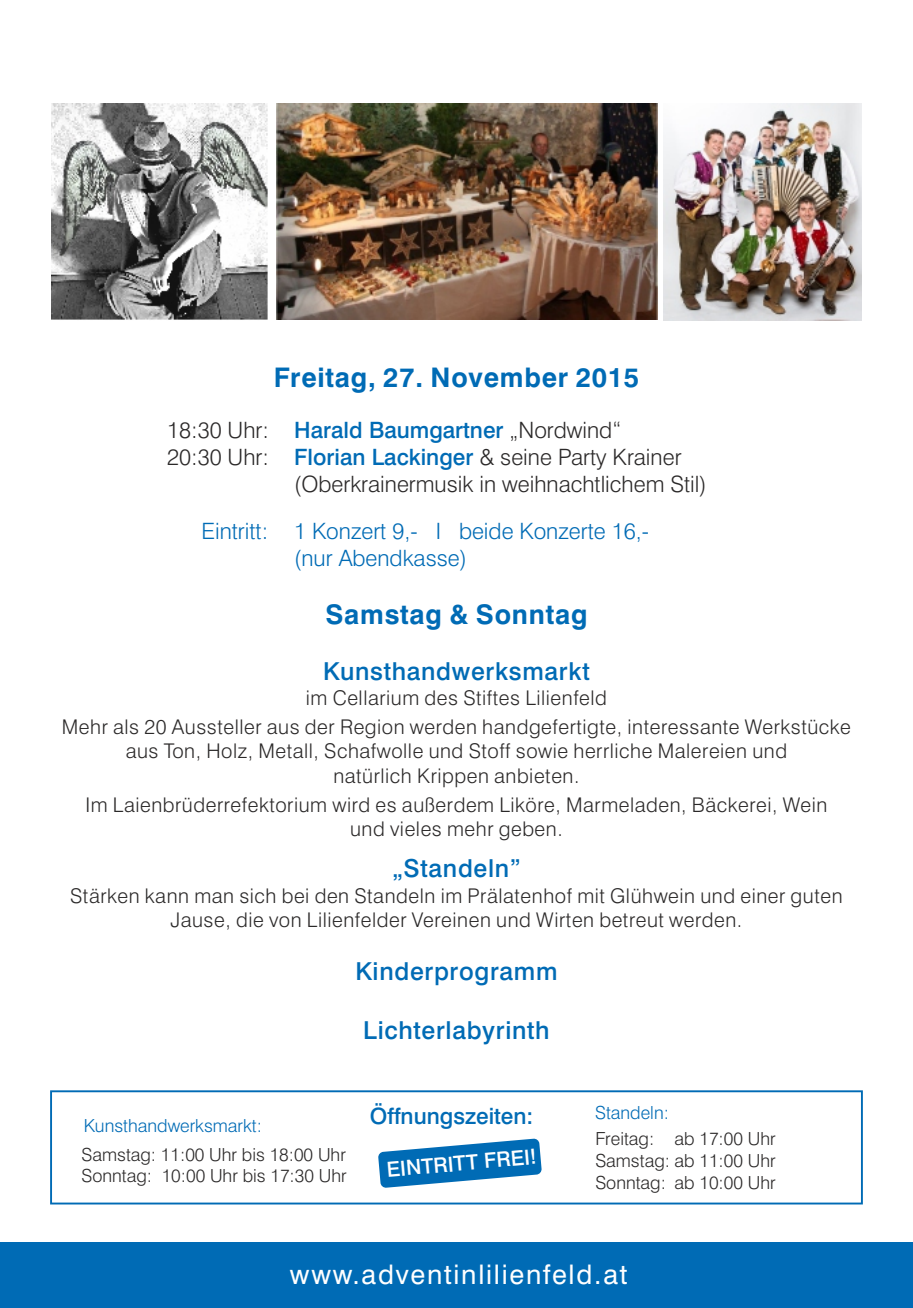
<style>
.page{position:relative;width:913px;height:1308px;background:#fff}
.page>*{position:absolute;margin:0;border:0;box-sizing:border-box;transform-origin:0 0}
.t1{font:700 27px "Swiss 721 BT";letter-spacing:.03em;color:#006bb5}
.t2{font:27px "Swiss 721 BT";letter-spacing:.065em;color:#fff}
.t3{font:500 24.75px "Swiss 721 BT";letter-spacing:.03em;color:#006bb5}
.t4{font:300 22.5px/27px "Swiss 721 BT";color:#2b2929}
.t5{font:300 22.5px/27px "Swiss 721 BT";color:#006bb5}
.t6{font:500 22.5px "Swiss 721 BT";color:#006bb5}
.t7{font:500 20.93px "Swiss 721 BT";color:#fff}
.t8{font:300 20.25px/24.3px "Swiss 721 BT";letter-spacing:.025em;color:#2b2929;text-align:center}
.t9{font:300 18px/21.6px "Swiss 721 BT";color:#2b2929}
.t10{font:300 18px "Swiss 721 BT";color:#006bb5}
.s1{font-weight:300;color:#2b2929}
.s2{font-weight:500;color:#006bb5}
</style>
<div class="page">
<div style="left:0;top:1242px;width:912px;height:65px;background:#006bb5"></div>
<div style="left:50px;top:1090px;width:812px;height:114px;border:2px solid #006bb5"></div>
<img style="left:51px;top:104px;width:216px;height:216px">
<img style="left:663px;top:104px;width:198px;height:216px">
<svg style="left:378px;top:1138px;width:163px;height:49px"></svg>
<img style="left:276px;top:104px;width:381px;height:216px">
<h1 class="t1" style="left:273px;top:367px;width:367px">Freitag, 27. November 2015</h1>
<p class="t4" style="left:167px;top:419px;width:103px">18:30 Uhr:</p>
<p class="t6" style="left:294px;top:421px;width:328px">Harald Baumgartner <span class="s1">„Nordwind“</span></p>
<p class="t4" style="left:167px;top:446px;width:103px">20:30 Uhr:</p>
<p class="t4" style="left:294px;top:446px;width:413px"><span class="s2">Florian Lackinger</span> &amp; seine Party Krainer (Oberkrainermusik in weihnachtlichem Stil)</p>
<p class="t5" style="left:294px;top:519px;width:356px;text-indent:-93px">Eintritt: 1 Konzert 9,- I beide Konzerte 16,- (nur Abendkasse)</p>
<h1 class="t1" style="left:325px;top:603px;width:263px">Samstag &amp; Sonntag</h1>
<p class="t3" style="left:323px;top:660px;width:268px">Kunsthandwerksmarkt</p>
<p class="t8" style="left:62px;top:685px;width:790px;line-height:29px">im Cellarium des Stiftes Lilienfeld<br>Mehr als 20 Aussteller aus der Region werden handgefertigte, interessante Werkstücke</p>
<p class="t8" style="left:126px;top:741px;width:662px">aus Ton, Holz, Metall, Schafwolle und Stoff sowie herrliche Malereien und natürlich Krippen anbieten.</p>
<p class="t8" style="left:85px;top:794px;width:743px">Im Laienbrüderrefektorium wird es außerdem Liköre, Marmeladen, Bäckerei, Wein und vieles mehr geben.</p>
<p class="t3" style="left:392px;top:858px;width:129px">„Standeln”</p>
<p class="t8" style="left:70px;top:885px;width:773px">Stärken kann man sich bei den Standeln im Prälatenhof mit Glühwein und einer guten<br>Jause, die von Lilienfelder Vereinen und Wirten betreut werden.</p>
<p class="t3" style="left:355px;top:961px;width:203px">Kinderprogramm</p>
<p class="t3" style="left:363px;top:1020px;width:188px">Lichterlabyrinth</p>
<p class="t10" style="left:84px;top:1118px;width:179px">Kunsthandwerksmarkt:</p>
<p class="t9" style="left:81px;top:1145px;width:266px">Samstag: 11:00 Uhr bis 18:00 Uhr<br>Sonntag: 10:00 Uhr bis 17:30 Uhr</p>
<p class="t6" style="left:370px;top:1106px;width:165px">Öffnungszeiten:</p>
<p class="t7" style="left:386px;top:1161px;width:152px;rotate:-5deg">EINTRITT FREI!</p>
<p class="t10" style="left:595px;top:1105px;width:75px">Standeln:</p>
<p class="t9" style="left:595px;top:1129px;width:182px;text-align:justify">Freitag: ab 17:00 Uhr Samstag: ab 11:00 Uhr Sonntag: ab 10:00 Uhr</p>
<h1 class="t2" style="left:290px;top:1263px;width:339px">www.adventinlilienfeld.at</h1>
</div>
